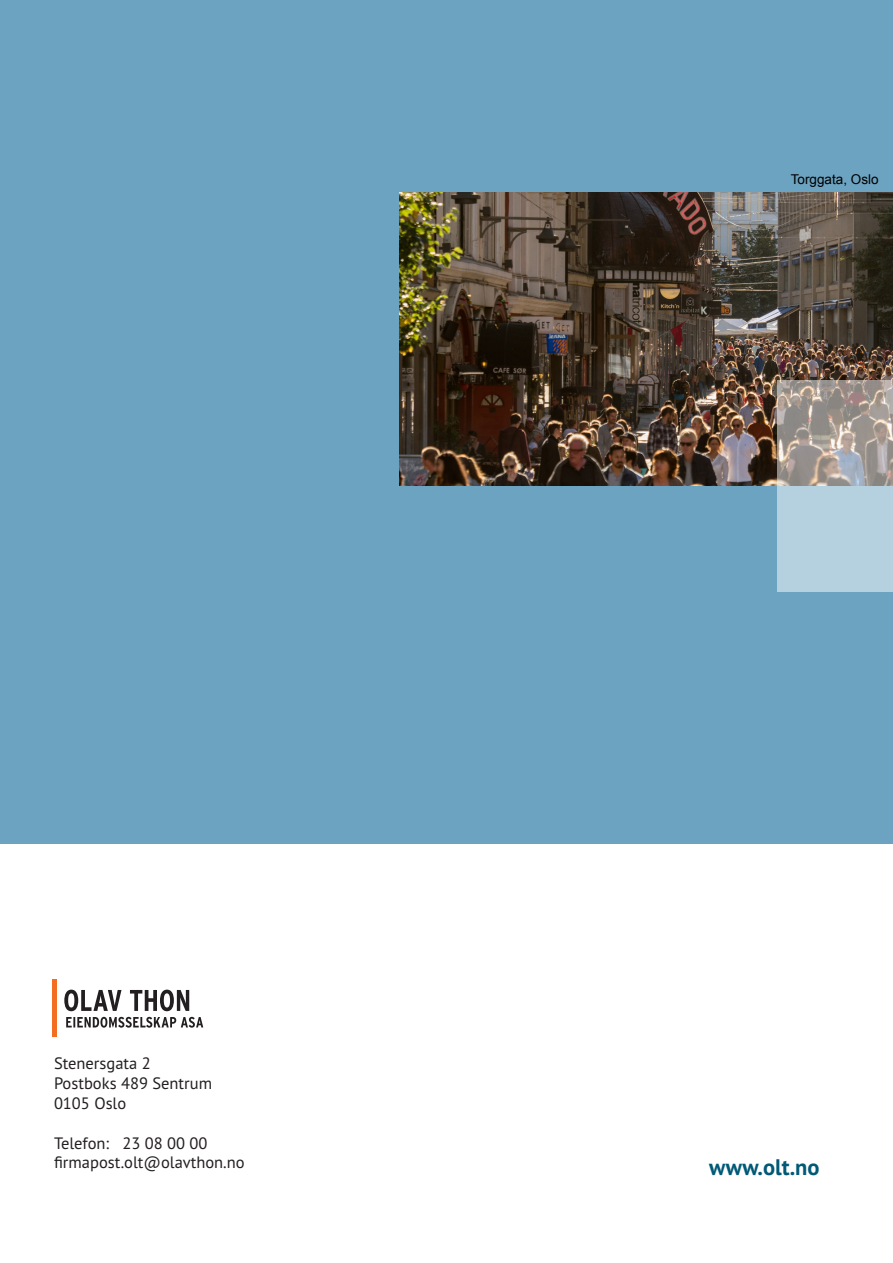
<style>
.page{position:relative;width:893px;height:1263px;background:#fff}
.page>*{position:absolute;margin:0;border:0;box-sizing:border-box;transform-origin:0 0}
.Overskrift_1{font:700 22.5px "PT Sans Pro";color:#005976}
.t1{font:16.5px/19.8px "PT Sans Pro";color:#231f20}
.t2{font:13.5px "Arial";color:#000}
</style>
<div class="page">
<div style="left:0;top:0;width:893px;height:843px;background:#6ca3c0"></div>
<svg style="left:66px;top:1017px;width:137px;height:11px"></svg>
<svg style="left:64px;top:990px;width:125px;height:21px"></svg>
<hr style="left:53px;top:979px;width:4px;height:57px;background:#f36e21">
<img style="left:399px;top:192px;width:494px;height:294px">
<svg style="left:778px;top:380px;width:115px;height:212px;background:#aeb7bb"></svg>
<p class="t1" style="left:54px;top:1053px;width:98px">Stenersgata 2</p>
<p class="t1" style="left:54px;top:1073px;width:160px">Postboks 489 Sentrum</p>
<p class="t1" style="left:54px;top:1093px;width:74px">0105 Oslo</p>
<p class="t1" style="left:54px;top:1132px;width:192px">Telefon: 23 08 00 00 firmapost.olt@olavthon.no</p>
<p class="t2" style="left:791px;top:170px;width:89px">Torggata, Oslo</p>
<p class="Overskrift_1" style="left:709px;top:1152px;width:112px">www.olt.no</p>
</div>
